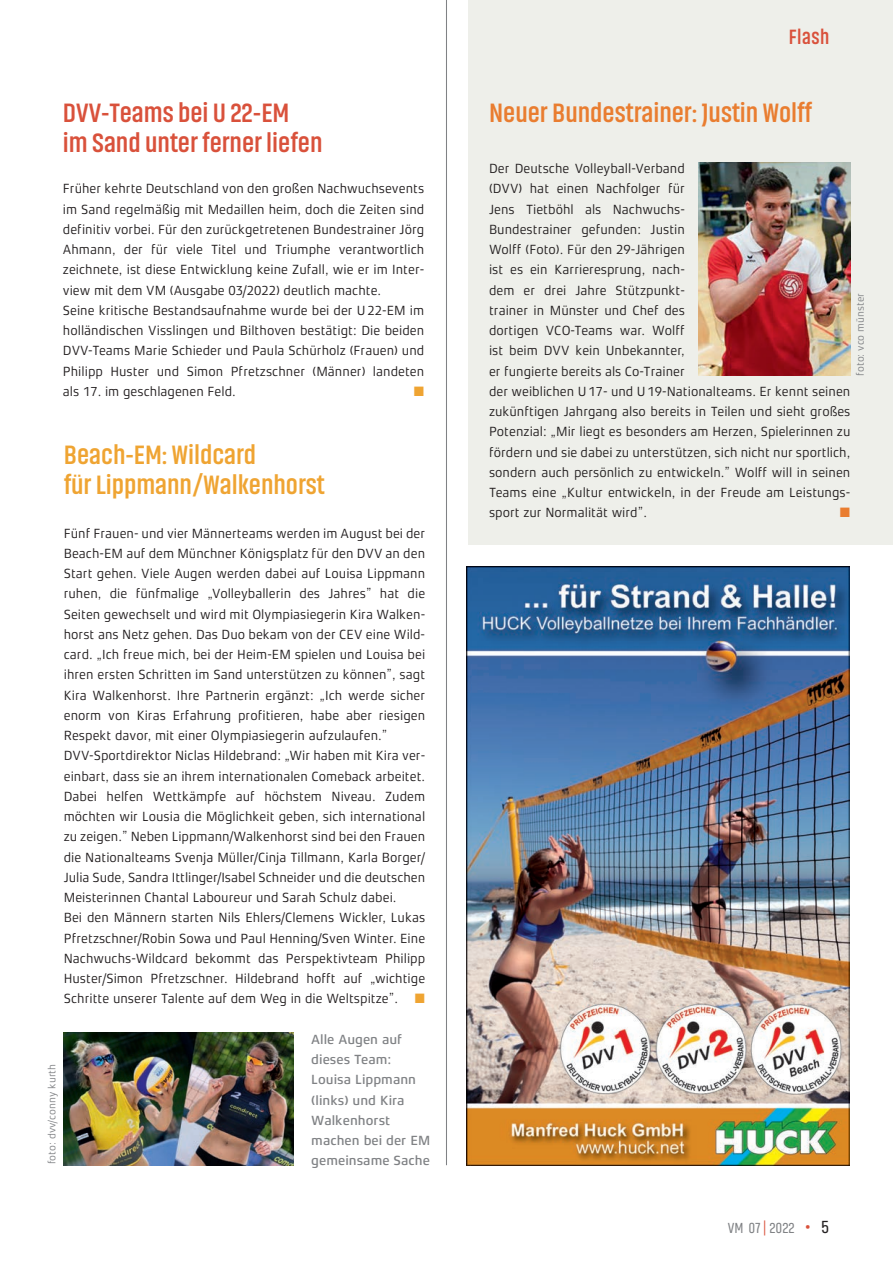
<style>
.page{position:relative;width:893px;height:1263px;background:#fff}
.page>*{position:absolute;margin:0;border:0;box-sizing:border-box;transform-origin:0 0}
.t1{font:700 27px/30px "Akhand";color:#d9513b}
.t2{font:700 27px/30px "Akhand";color:#efa432}
.t3{font:700 27px "Akhand";color:#e97d30}
.t4{font:700 21px "Akhand";letter-spacing:.025em;color:#d9513b;scale:.95 1}
.t5{font:15px "Akhand";color:#808285}
.t6{font:13.5px/20.2px "Xenois Sans Pro";color:#231f20}
.t7{font:500 13.5px/20.2px "Xenois Sans Pro";color:#808285}
.t8{font:13.5px "Mathematical Pi Six";color:#e97d30}
.t9{font:13.5px "Mathematical Pi Six";color:#efa432}
.t10{font:10.5px "Xenois Sans Pro";color:#808285}
.s1{font-family:"Mathematical Pi Six";color:#efa432}
.s2{color:#d9513b}
.s3{font-size:24px;color:#d9513b}
.s4{font-size:18px;color:#231f20}
</style>
<div class="page">
<div style="left:468px;top:0;width:425px;height:544px;background:#eeefea"></div>
<img style="left:466px;top:566px;width:383px;height:599px">
<hr style="left:446px;top:0;width:1px;height:1165px;background:#808285">
<img style="left:698px;top:162px;width:152px;height:214px">
<img style="left:64px;top:1033px;width:229px;height:132px">
<h1 class="t1" style="left:63px;top:99px;width:261px">DVV-Teams bei U 22-EM<br>im Sand unter ferner liefen</h1>
<p class="t6" style="left:63px;top:180px;width:363px">Früher kehrte Deutschland von den großen Nachwuchsevents im Sand regelmäßig mit Medaillen heim, doch die Zeiten sind definitiv vorbei. Für den zurückgetretenen Bundestrainer Jörg Ahmann, der für viele Titel und Triumphe verantwortlich zeichnete, ist diese Entwicklung keine Zufall, wie er im Inter&shy;view mit dem VM (Ausgabe 03/2022) deutlich machte.<br>Seine kritische Bestandsaufnahme wurde bei der U 22-EM im holländischen Visslingen und Bilthoven bestätigt: Die beiden DVV-Teams Marie Schieder und Paula Schürholz (Frauen) und Philipp Huster und Simon Pfretzschner (Männer) landeten als 17. im geschlagenen Feld.</p>
<p class="t9" style="left:413px;top:386px;width:13px">-</p>
<h1 class="t2" style="left:64px;top:441px;width:263px">Beach-EM: Wildcard<br>für Lippmann/Walkenhorst</h1>
<p class="t6" style="left:64px;top:524px;width:363px">Fünf Frauen- und vier Männerteams werden im August bei der Beach-EM auf dem Münchner Königsplatz für den DVV an den Start gehen. Viele Augen werden dabei auf Louisa Lippmann ruhen, die fünfmalige „Volleyballerin des Jahres” hat die Seiten gewechselt und wird mit Olympiasiegerin Kira Walken&shy;horst ans Netz gehen. Das Duo bekam von der CEV eine Wild&shy;card. „Ich freue mich, bei der Heim-EM spielen und Louisa bei ihren ersten Schritten im Sand unterstützen zu können”, sagt Kira Walkenhorst. Ihre Partnerin ergänzt: „Ich werde sicher enorm von Kiras Erfahrung profitieren, habe aber riesigen Respekt davor, mit einer Olympiasiegerin aufzulaufen.” DVV-Sportdirektor Niclas Hildebrand: „Wir haben mit Kira ver&shy;einbart, dass sie an ihrem internationalen Comeback arbeitet.<br>Dabei helfen Wettkämpfe auf höchstem Niveau. Zudem möchten wir Lousia die Möglichkeit geben, sich international zu zeigen.” Neben Lippmann/Walkenhorst sind bei den Frauen die Nationalteams Svenja Müller/Cinja Tillmann, Karla Borger/ Julia Sude, Sandra Ittlinger/Isabel Schneider und die deutschen Meisterinnen Chantal Laboureur und Sarah Schulz dabei.<br>Bei den Männern starten Nils Ehlers/Clemens Wickler, Lukas Pfretzschner/Robin Sowa und Paul Henning/Sven Winter. Eine Nachwuchs-Wildcard bekommt das Perspektivteam Philipp Huster/Simon Pfretzschner. Hildebrand hofft auf „wichtige Schritte unserer Talente auf dem Weg in die Weltspitze”. <span class="s1">-</span></p>
<p class="t10" style="left:48px;top:1164px;width:102px;rotate:-90deg">foto: dvv/conny kurth</p>
<p class="t7" style="left:311px;top:1030px;width:120px">Alle Augen auf dieses Team:<br>Louisa Lippmann (links) und Kira<br>Walkenhorst machen bei der EM gemeinsame Sache</p>
<h2 class="t4" style="left:789px;top:29px;width:44px">Flash</h2>
<h1 class="t3" style="left:489px;top:103px;width:324px">Neuer Bundestrainer: Justin Wolff</h1>
<p class="t6" style="left:489px;top:160px;width:363px">Der Deutsche Volleyball-Verband<br>(DVV) hat einen Nachfolger für<br>Jens Tietböhl als Nachwuchs-<br>Bundestrainer gefunden: Justin<br>Wolff (Foto). Für den 29-Jährigen<br>ist es ein Karrieresprung, nach-<br>dem er drei Jahre Stützpunkt -<br>trainer in Münster und Chef des<br>dortigen VCO-Teams war. Wolff<br>ist beim DVV kein Unbekannter,<br>er fungierte bereits als Co-Trainer<br>der weiblichen U 17- und U 19-Nationalteams. Er kennt seinen zukünftigen Jahrgang also bereits in Teilen und sieht großes Potenzial: „Mir liegt es besonders am Herzen, Spielerinnen zu fördern und sie dabei zu unterstützen, sich nicht nur sportlich, sondern auch persönlich zu entwickeln.” Wolff will in seinen Teams eine „Kultur entwickeln, in der Freude am Leistungs&shy;sport zur Normalität wird”.</p>
<p class="t10" style="left:856px;top:376px;width:84px;rotate:-90deg">foto: vco münster</p>
<p class="t8" style="left:839px;top:507px;width:13px">-</p>
<p class="t5" style="left:728px;top:1219px;width:103px">VM 07<span class="s2">|</span> 2022 <span class="s3">•</span> <span class="s4">5</span></p>
</div>
